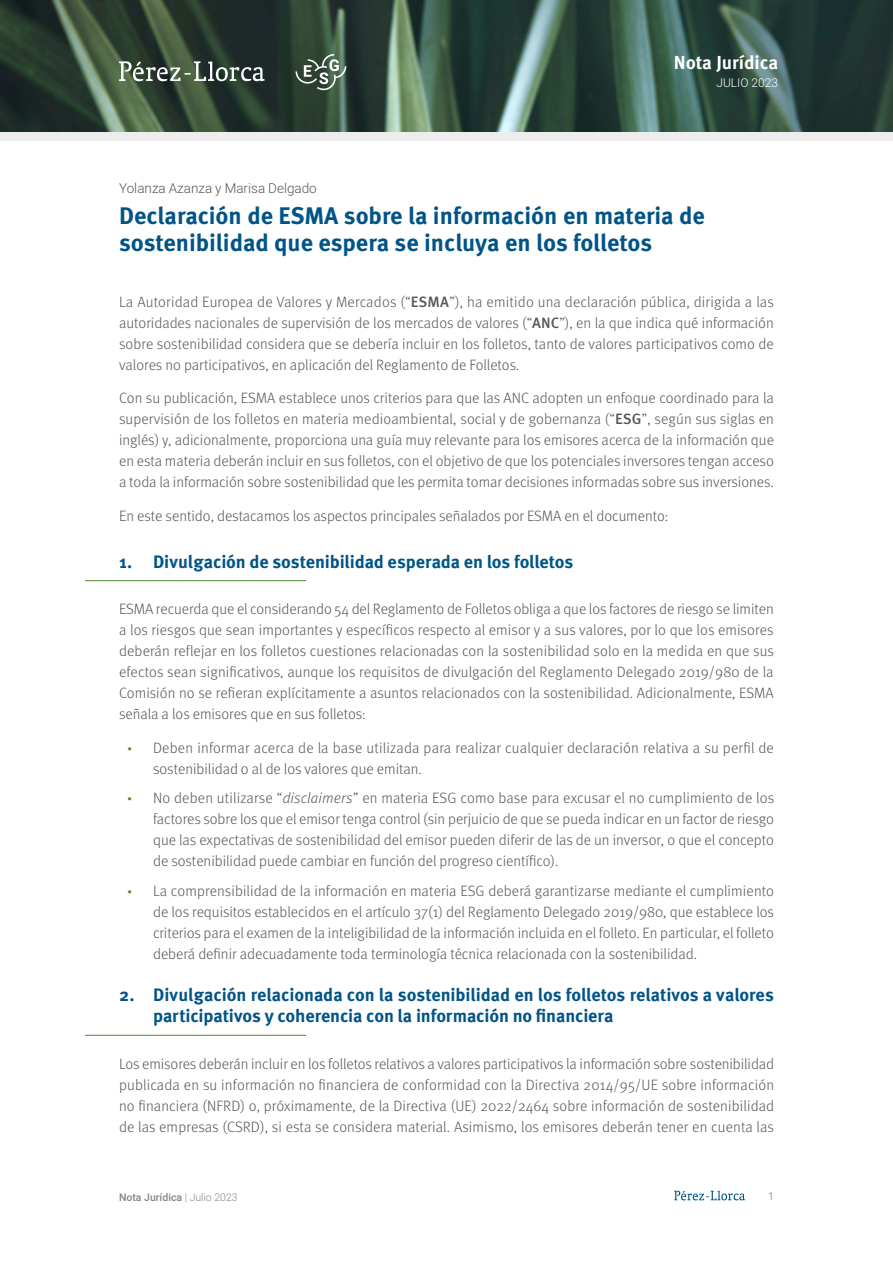
<style>
.page{position:relative;width:893px;height:1263px;background:#fff}
.page>*{position:absolute;margin:0;border:0;box-sizing:border-box;transform-origin:0 0}
.t1{font:700 24px/27px "Meta Pro";color:#005487}
.t2{font:700 18.75px "Meta Pro";color:#fff}
.t3{font:700 18px/21px "Meta Pro";letter-spacing:-.005em;color:#005487}
.t4{font:300 15px/21px "Meta Pro";color:#575756;text-align:justify}
.t5{font:300 13.5px "Heebo";color:#575756}
.t6{font:300 12px "Heebo";color:#fff}
.t7{font:500 10.5px "Heebo";color:#878787}
.t8{font:300 10.5px "Heebo";color:#776c68}
.s1{font-weight:500}
.s2{font-weight:500;font-size:9px;color:#558930}
.s3{font-style:italic}
.s4{font-weight:300}
</style>
<div class="page">
<svg style="left:674px;top:1191px;width:71px;height:9px"></svg>
<hr style="left:85px;top:580px;width:221px;height:1px;background:#558930">
<hr style="left:85px;top:1035px;width:221px;height:1px;background:#558930">
<img style="left:0;top:0;width:893px;height:133px">
<div style="left:0;top:133px;width:893px;height:8px;background:#ededed"></div>
<svg style="left:119px;top:61px;width:145px;height:20px"></svg>
<svg style="left:296px;top:54px;width:50px;height:36px;background:#617566"></svg>
<p class="t2" style="left:674px;top:48px;width:106px">Nota Jurídica</p>
<p class="t6" style="left:716px;top:75px;width:63px">JULIO 2023</p>
<p class="t5" style="left:119px;top:179px;width:199px">Yolanza Azanza y Marisa Delgado</p>
<h1 class="t1" style="left:119px;top:201px;width:587px">Declaración de ESMA sobre la información en materia de sostenibilidad que espera se incluya en los folletos</h1>
<p class="t4" style="left:119px;top:290px;width:656px">La Autoridad Europea de Valores y Mercados (“<span class="s1">ESMA</span>”), ha emitido una declaración pública, dirigida a las autoridades nacionales de supervisión de los mercados de valores (“<span class="s1">ANC</span>”), en la que indica qué información sobre sostenibilidad considera que se debería incluir en los folletos, tanto de valores participativos como de valores no participativos, en aplicación del Reglamento de Folletos.</p>
<p class="t4" style="left:119px;top:387px;width:656px">Con su publicación, ESMA establece unos criterios para que las ANC adopten un enfoque coordinado para la supervisión de los folletos en materia medioambiental, social y de gobernanza (“<span class="s1">ESG</span>”, según sus siglas en inglés) y, adicionalmente, proporciona una guía muy relevante para los emisores acerca de la información que en esta materia deberán incluir en sus folletos, con el objetivo de que los potenciales inversores tengan acceso a toda la información sobre sostenibilidad que les permita tomar decisiones informadas sobre sus inversiones.</p>
<p class="t4" style="left:119px;top:505px;width:551px">En este sentido, destacamos los aspectos principales señalados por ESMA en el documento:</p>
<p class="t3" style="left:119px;top:550px;width:456px">1. Divulgación de sostenibilidad esperada en los folletos</p>
<p class="t4" style="left:119px;top:598px;width:656px">ESMA recuerda que el considerando 54 del Reglamento de Folletos obliga a que los factores de riesgo se limiten a los riesgos que sean importantes y específicos respecto al emisor y a sus valores, por lo que los emisores deberán reflejar en los folletos cuestiones relacionadas con la sostenibilidad solo en la medida en que sus efectos sean significativos, aunque los requisitos de divulgación del Reglamento Delegado 2019/980 de la Comisión no se refieran explícitamente a asuntos relacionados con la sostenibilidad. Adicionalmente, ESMA señala a los emisores que en sus folletos:</p>
<p class="t4" style="left:153px;top:736px;width:622px;text-indent:-26px"><span class="s2">•</span> Deben informar acerca de la base utilizada para realizar cualquier declaración relativa a su perfil de sostenibilidad o al de los valores que emitan.</p>
<p class="t4" style="left:153px;top:787px;width:623px;text-indent:-26px"><span class="s2">•</span> No deben utilizarse “<span class="s3">disclaimers</span>” en materia ESG como base para excusar el no cumplimiento de los factores sobre los que el emisor tenga control (sin perjuicio de que se pueda indicar en un factor de riesgo que las expectativas de sostenibilidad del emisor pueden diferir de las de un inversor, o que el concepto de sostenibilidad puede cambiar en función del progreso científico).</p>
<p class="t4" style="left:153px;top:879px;width:622px;text-indent:-26px"><span class="s2">•</span> La comprensibilidad de la información en materia ESG deberá garantizarse mediante el cumplimiento de los requisitos establecidos en el artículo 37(1) del Reglamento Delegado 2019/980, que establece los criterios para el examen de la inteligibilidad de la información incluida en el folleto. En particular, el folleto deberá definir adecuadamente toda terminología técnica relacionada con la sostenibilidad.</p>
<p class="t3" style="left:153px;top:983px;width:622px;text-indent:-34px">2. Divulgación relacionada con la sostenibilidad en los folletos relativos a valores participativos y coherencia con la información no financiera</p>
<p class="t4" style="left:119px;top:1052px;width:657px">Los emisores deberán incluir en los folletos relativos a valores participativos la información sobre sostenibilidad publicada en su información no financiera de conformidad con la Directiva 2014/95/UE sobre información no financiera (NFRD) o, próximamente, de la Directiva (UE) 2022/2464 sobre información de sostenibilidad de las empresas (CSRD), si esta se considera material. Asimismo, los emisores deberán tener en cuenta las</p>
<p class="t7" style="left:119px;top:1190px;width:120px">Nota Jurídica <span class="s4">| Julio 2023</span></p>
<p class="t8" style="left:768px;top:1189px;width:7px">1</p>
</div>
